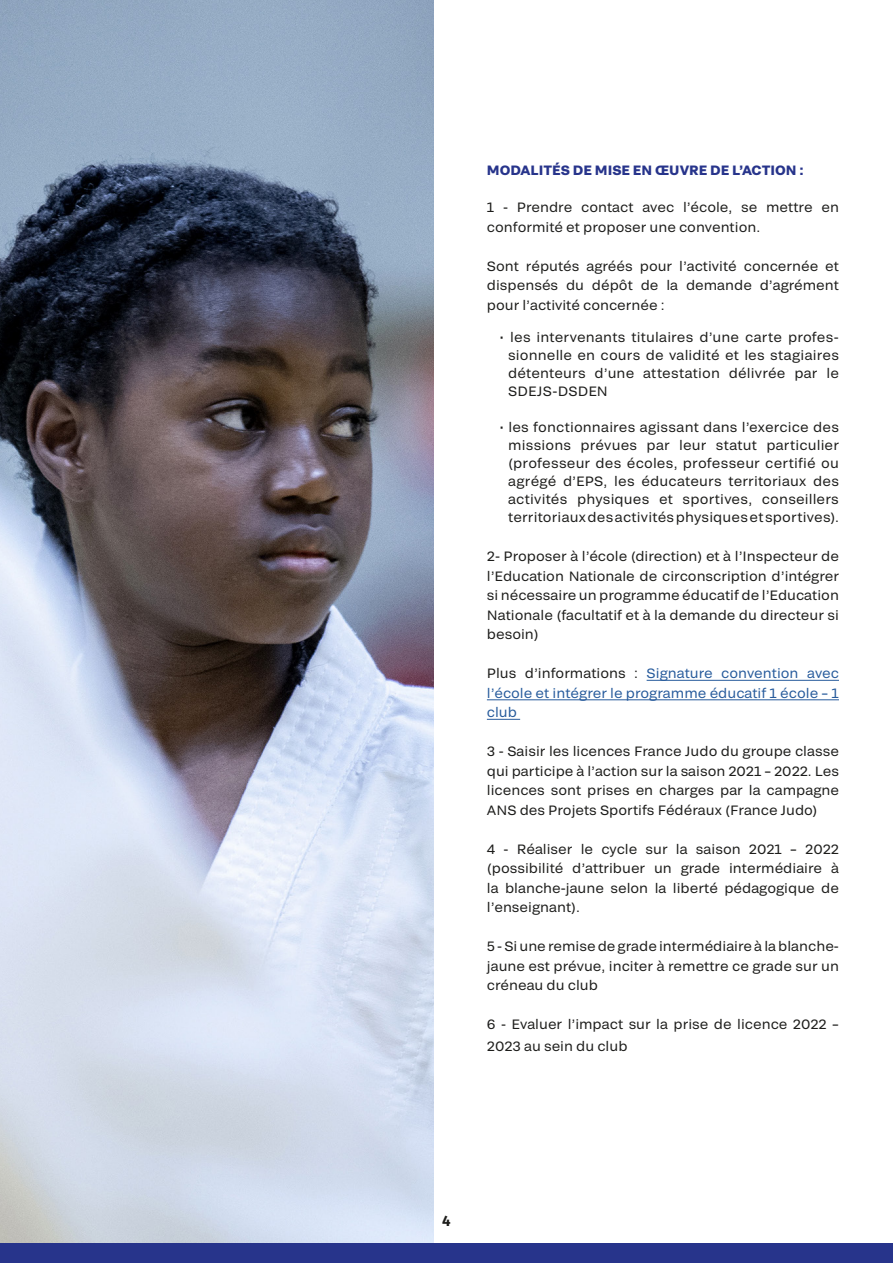
<style>
.page{position:relative;width:893px;height:1263px;background:#fff}
.page>*{position:absolute;margin:0;border:0;box-sizing:border-box;transform-origin:0 0}
.t1{font:700 15px "Fira Sans";color:#1d1d1b}
.Black{font:13.5px/19.5px "Grtsk Peta";color:#1d1d1b;text-align:justify}
.t2{font:13.5px/19.5px "Grtsk Peta";color:#275b9c;text-align:justify}
.t3{font:700 13.5px "Grtsk Peta";color:#27348b}
.s1{color:#1d1d1b}
</style>
<div class="page">
<img style="left:0;top:0;width:434px;height:1244px">
<div style="left:0;top:1244px;width:893px;height:19px;background:#27348b"></div>
<hr style="left:647px;top:680px;width:192px;height:1px;background:#275b9c">
<hr style="left:487px;top:699px;width:352px;height:1px;background:#275b9c">
<hr style="left:487px;top:719px;width:33px;height:1px;background:#275b9c">
<p class="t3" style="left:487px;top:161px;width:318px">MODALITÉS DE MISE EN ŒUVRE DE L’ACTION :</p>
<p class="Black" style="left:487px;top:198px;width:354px">1 - Prendre contact avec l’école, se mettre en conformité et proposer une convention.</p>
<p class="Black" style="left:487px;top:256px;width:354px">Sont réputés agréés pour l’activité concernée et dispensés du dépôt de la demande d’agrément pour l’activité concernée :</p>
<p class="Black" style="left:508px;top:328px;width:332px;line-height:18px;text-indent:-9px">• les intervenants titulaires d’une carte profes&shy;sionnelle en cours de validité et les stagiaires détenteurs d’une attestation délivrée par le SDEJS-DSDEN</p>
<p class="Black" style="left:508px;top:418px;width:332px;line-height:18px;text-indent:-9px">• les fonctionnaires agissant dans l’exercice des missions prévues par leur statut particulier (professeur des écoles, professeur certifié ou agrégé d’EPS, les éducateurs territoriaux des activités physiques et sportives, conseillers territoriaux des activités physiques et sportives).</p>
<p class="Black" style="left:487px;top:546px;width:354px">2- Proposer à l’école (direction) et à l’Inspecteur de l’Education Nationale de circonscription d’intégrer si nécessaire un programme éducatif de l’Education Nationale (facultatif et à la demande du directeur si besoin)</p>
<p class="t2" style="left:487px;top:663px;width:354px"><span class="s1">Plus d’informations :</span> Signature convention avec l’école et intégrer le programme éducatif 1 école – 1 club</p>
<p class="Black" style="left:487px;top:741px;width:354px">3 - Saisir les licences France Judo du groupe classe qui participe à l’action sur la saison 2021 – 2022. Les licences sont prises en charges par la campagne ANS des Projets Sportifs Fédéraux (France Judo)</p>
<p class="Black" style="left:487px;top:839px;width:354px">4 - Réaliser le cycle sur la saison 2021 – 2022 (possibilité d’attribuer un grade intermédiaire à la blanche-jaune selon la liberté pédagogique de l’enseignant).</p>
<p class="Black" style="left:487px;top:936px;width:354px">5 - Si une remise de grade intermédiaire à la blanche&shy;jaune est prévue, inciter à remettre ce grade sur un créneau du club</p>
<p class="Black" style="left:487px;top:1013px;width:354px;line-height:21.6px">6 - Evaluer l’impact sur la prise de licence 2022 –<br>2023 au sein du club</p>
<p class="t1" style="left:442px;top:1210px;width:10px">4</p>
</div>
